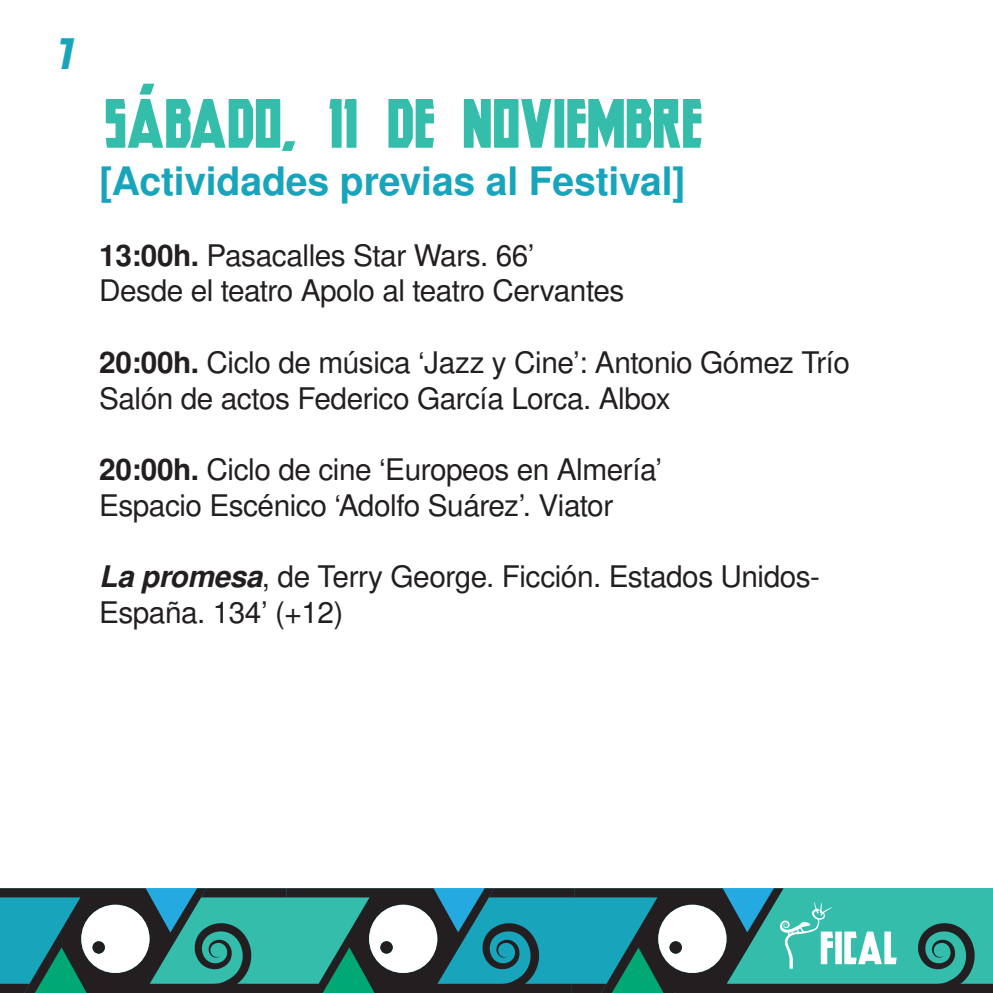
<style>
.page{position:relative;width:993px;height:993px;background:#fff}
.page>*{position:absolute;margin:0;border:0;box-sizing:border-box;transform-origin:0 0}
.t1{font:66.5px "Hero";letter-spacing:-.15em;color:#33bdaa}
.t2{font:42px "Hero";color:#18a5bc}
.t3{font:700 39.2px "Nimbus San L";letter-spacing:-.005em;color:#18a5bc}
.t4{font:29.75px/35.7px "Nimbus San L";letter-spacing:-.015em;color:#231f20}
.s1{font-weight:700}
.s2{font-weight:700;font-style:italic}
</style>
<div class="page">
<svg style="left:0;top:888px;width:992px;height:104px;background:#3f8d8b"></svg>
<svg style="left:139px;top:84px;width:15px;height:11px"></svg>
<h2 class="t2" style="left:56px;top:31px;width:23px">7</h2>
<h1 class="t1" style="left:99px;top:87px;width:609px">SABADO, 11 DE NOVIEMBRE</h1>
<h3 class="t3" style="left:99px;top:153px;width:587px">[Actividades previas al Festival]</h3>
<p class="t4" style="left:99px;top:236px;width:526px"><span class="s1">13:00h.</span> Pasacalles Star Wars. 66’<br>Desde el teatro Apolo al teatro Cervantes</p>
<p class="t4" style="left:99px;top:343px;width:752px"><span class="s1">20:00h.</span> Ciclo de música ‘Jazz y Cine’: Antonio Gómez Trío<br>Salón de actos Federico García Lorca. Albox</p>
<p class="t4" style="left:99px;top:450px;width:564px"><span class="s1">20:00h.</span> Ciclo de cine ‘Europeos en Almería’<br>Espacio Escénico ‘Adolfo Suárez’. Viator</p>
<p class="t4" style="left:99px;top:557px;width:722px"><span class="s2">La promesa</span>, de Terry George. Ficción. Estados Unidos-<br>España. 134’ (+12)</p>
</div>
